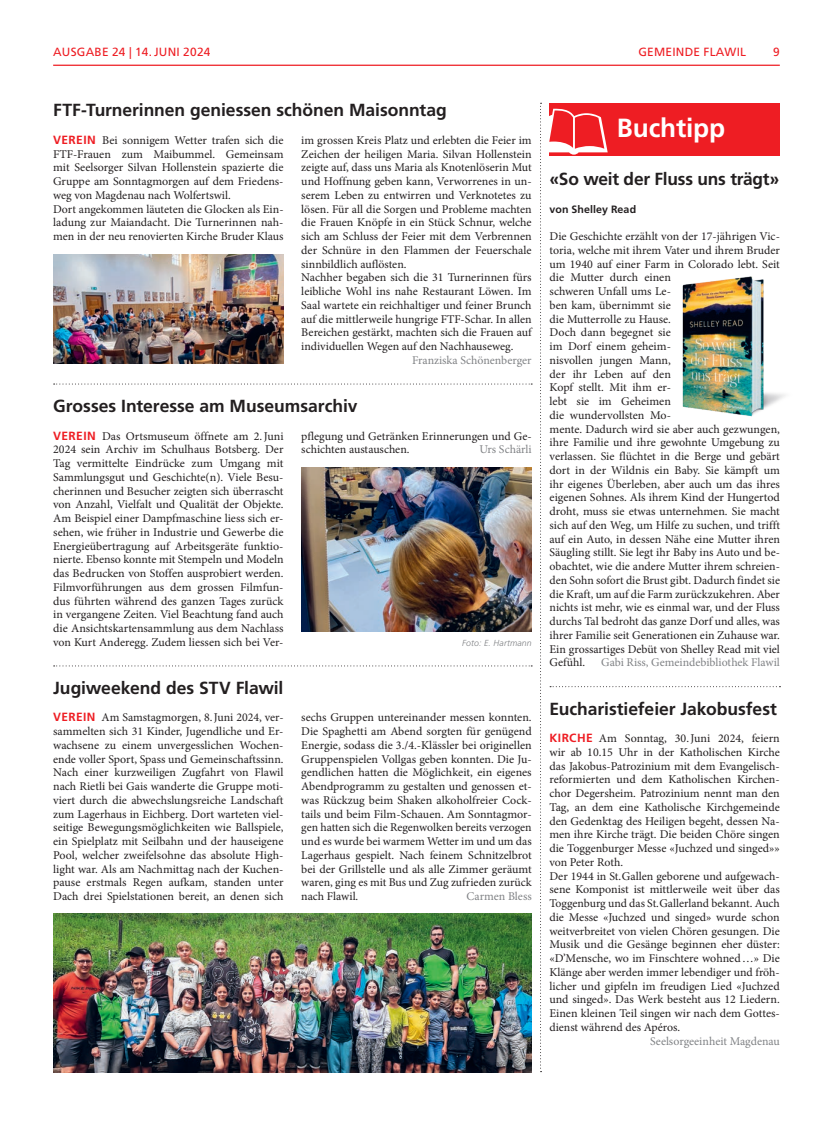
<style>
.page{position:relative;width:833px;height:1134px;background:#fff}
.page>*{position:absolute;margin:0;border:0;box-sizing:border-box;transform-origin:0 0}
.t1{font:700 26.25px "Frutiger LT Std";letter-spacing:-.005em;color:#fff}
.t2{font:700 17.5px "Frutiger LT Std";letter-spacing:-.005em;color:#231f20}
.t3{font:11.88px/13.8px "Minion Pro";color:#231f20}
.t4{font:11.88px "Minion Pro";letter-spacing:-.005em;color:#808285}
.t5{font:11.88px "Frutiger LT Std";letter-spacing:.02em;color:#ee1d23}
.t6{font:700 10.62px "Frutiger LT Std";letter-spacing:.01em;color:#231f20}
.t7{font:italic 300 8.75px "Frutiger LT Std";letter-spacing:.01em;color:#808285}
.s1{font-family:"Frutiger LT Std";font-weight:700;color:#ee1d23}
</style>
<div class="page">
<hr style="left:53px;top:65px;width:727px;height:1px;background:#ee1d23">
<svg style="left:54px;top:383px;width:478px;height:1px"></svg>
<svg style="left:54px;top:665px;width:478px;height:1px"></svg>
<svg style="left:540px;top:103px;width:240px;height:969px"></svg>
<img style="left:301px;top:467px;width:230px;height:164px">
<img style="left:53px;top:254px;width:230px;height:110px">
<img style="left:53px;top:914px;width:478px;height:158px">
<p class="t5" style="left:53px;top:45px;width:18px">AUSGABE</p>
<p class="t5" style="left:112px;top:45px;width:55px">24 | 14.JUNI</p>
<p class="t5" style="left:183px;top:45px;width:29px">2024</p>
<p class="t5" style="left:638px;top:45px;width:109px">GEMEINDE FLAWIL</p>
<p class="t5" style="left:773px;top:45px;width:8px">9</p>
<h2 class="t2" style="left:53px;top:100px;width:395px">FTF-Turnerinnen geniessen schönen Maisonntag</h2>
<p class="t3" style="left:53px;top:133px;width:232px"><span class="s1">VEREIN</span> Bei sonnigem Wetter trafen sich die FTF-Frauen zum Maibummel. Gemeinsam mit Seelsorger Silvan Hollenstein spazierte die Gruppe am Sonntagmorgen auf dem Friedens&shy;weg von Magdenau nach Wolfertswil.<br>Dort angekommen läuteten die Glocken als Ein&shy;ladung zur Maiandacht. Die Turnerinnen nah&shy;men in der neu renovierten Kirche Bruder Klaus</p>
<p class="t3" style="left:301px;top:133px;width:232px">im grossen Kreis Platz und erlebten die Feier im Zeichen der heiligen Maria. Silvan Hollenstein zeigte auf, dass uns Maria als Knotenlöserin Mut und Hoffnung geben kann, Verworrenes in un&shy;serem Leben zu entwirren und Verknotetes zu lösen. Für all die Sorgen und Probleme machten die Frauen Knöpfe in ein Stück Schnur, welche sich am Schluss der Feier mit dem Verbrennen der Schnüre in den Flammen der Feuerschale sinnbildlich auflösten.<br>Nachher begaben sich die 31 Turnerinnen fürs leibliche Wohl ins nahe Restaurant Löwen. Im Saal wartete ein reichhaltiger und feiner Brunch auf die mittlerweile hungrige FTF-Schar. In allen Bereichen gestärkt, machten sich die Frauen auf individuellen Wegen auf den Nachhauseweg.</p>
<p class="t4" style="left:412px;top:352px;width:121px">Franziska Schönenberger</p>
<h2 class="t2" style="left:53px;top:396px;width:306px">Grosses Interesse am Museumsarchiv</h2>
<p class="t3" style="left:53px;top:429px;width:232px;text-align:justify"><span class="s1">VEREIN</span> Das Ortsmuseum öffnete am 2.Juni 2024 sein Archiv im Schulhaus Botsberg. Der Tag vermittelte Eindrücke zum Umgang mit Sammlungsgut und Geschichte(n). Viele Besu&shy;cherinnen und Besucher zeigten sich überrascht von Anzahl, Vielfalt und Qualität der Objekte.<br>Am Beispiel einer Dampfmaschine liess sich er&shy;sehen, wie früher in Industrie und Gewerbe die Energieübertragung auf Arbeitsgeräte funktio&shy;nierte. Ebenso konnte mit Stempeln und Modeln das Bedrucken von Stoffen ausprobiert werden.<br>Filmvorführungen aus dem grossen Filmfun&shy;dus führten während des ganzen Tages zurück in vergangene Zeiten. Viel Beachtung fand auch die Ansichtskartensammlung aus dem Nachlass von Kurt Anderegg. Zudem liessen sich bei Ver-</p>
<p class="t3" style="left:301px;top:429px;width:232px">pflegung und Getränken Erinnerungen und Ge&shy;schichten austauschen.</p>
<p class="t4" style="left:479px;top:442px;width:54px">Urs Schärli</p>
<p class="t7" style="left:462px;top:638px;width:71px">Foto: E. Hartmann</p>
<h2 class="t2" style="left:53px;top:678px;width:232px">Jugiweekend des STV Flawil</h2>
<p class="t3" style="left:53px;top:711px;width:232px;text-align:justify"><span class="s1">VEREIN</span> Am Samstagmorgen, 8.Juni 2024, ver&shy;sammelten sich 31 Kinder, Jugendliche und Er&shy;wachsene zu einem unvergesslichen Wochen&shy;ende voller Sport, Spass und Gemeinschaftssinn.<br>Nach einer kurzweiligen Zugfahrt von Flawil nach Rietli bei Gais wanderte die Gruppe moti&shy;viert durch die abwechslungsreiche Landschaft zum Lagerhaus in Eichberg. Dort warteten viel&shy;seitige Bewegungsmöglichkeiten wie Ballspiele, ein Spielplatz mit Seilbahn und der hauseigene Pool, welcher zweifelsohne das absolute High&shy;light war. Als am Nachmittag nach der Kuchen&shy;pause erstmals Regen aufkam, standen unter Dach drei Spielstationen bereit, an denen sich</p>
<p class="t3" style="left:301px;top:711px;width:232px;text-align:justify">sechs Gruppen untereinander messen konnten.<br>Die Spaghetti am Abend sorgten für genügend Energie, sodass die 3./4.-Klässler bei originellen Gruppenspielen Vollgas geben konnten. Die Ju&shy;gendlichen hatten die Möglichkeit, ein eigenes Abendprogramm zu gestalten und genossen et&shy;was Rückzug beim Shaken alkoholfreier Cock&shy;tails und beim Film-Schauen. Am Sonntagmor&shy;gen hatten sich die Regenwolken bereits verzogen und es wurde bei warmem Wetter im und um das Lagerhaus gespielt. Nach feinem Schnitzelbrot bei der Grillstelle und als alle Zimmer geräumt waren, ging es mit Bus und Zug zufrieden zurück nach Flawil.</p>
<p class="t4" style="left:466px;top:888px;width:67px">Carmen Bless</p>
<h1 class="t1" style="left:617px;top:112px;width:110px">Buchtipp</h1>
<h2 class="t2" style="left:549px;top:169px;width:231px">«So weit der Fluss uns trägt»</h2>
<p class="t6" style="left:549px;top:203px;width:88px">von Shelley Read</p>
<p class="t3" style="left:549px;top:230px;width:232px">Die Geschichte erzählt von der 17-jährigen Vic&shy;toria, welche mit ihrem Vater und ihrem Bruder um 1940 auf einer Farm in Colorado lebt. Seit die Mutter durch einen<br>schweren Unfall ums Le-<br>ben kam, übernimmt sie<br>die Mutterrolle zu Hause.<br>Doch dann begegnet sie<br>im Dorf einem geheim-<br>nisvollen jungen Mann,<br>der ihr Leben auf den<br>Kopf stellt. Mit ihm er-<br>lebt sie im Geheimen<br>die wundervollsten Mo-<br>mente. Dadurch wird sie aber auch gezwungen, ihre Familie und ihre gewohnte Umgebung zu verlassen. Sie flüchtet in die Berge und gebärt dort in der Wildnis ein Baby. Sie kämpft um ihr eigenes Überleben, aber auch um das ihres eigenen Sohnes. Als ihrem Kind der Hungertod droht, muss sie etwas unternehmen. Sie macht sich auf den Weg, um Hilfe zu suchen, und trifft auf ein Auto, in dessen Nähe eine Mutter ihren Säugling stillt. Sie legt ihr Baby ins Auto und be&shy;obachtet, wie die andere Mutter ihrem schreien&shy;den Sohn sofort die Brust gibt. Dadurch findet sie die Kraft, um auf die Farm zurückzukehren. Aber nichts ist mehr, wie es einmal war, und der Fluss durchs Tal bedroht das ganze Dorf und alles, was ihrer Familie seit Generationen ein Zuhause war.<br>Ein grossartiges Debüt von Shelley Read mit viel Gefühl.</p>
<p class="t4" style="left:601px;top:655px;width:180px">Gabi Riss, Gemeindebibliothek Flawil</p>
<h2 class="t2" style="left:549px;top:698px;width:229px">Eucharistiefeier Jakobusfest</h2>
<p class="t3" style="left:549px;top:731px;width:232px"><span class="s1">KIRCHE</span> Am Sonntag, 30.Juni 2024, feiern wir ab 10.15 Uhr in der Katholischen Kirche das Jakobus-Patrozinium mit dem Evangelisch&shy;reformierten und dem Katholischen Kirchen&shy;chor Degersheim. Patrozinium nennt man den Tag, an dem eine Katholische Kirchgemeinde den Gedenktag des Heiligen begeht, dessen Na&shy;men ihre Kirche trägt. Die beiden Chöre singen die Toggenburger Messe «Juchzed und singed»» von Peter Roth.<br>Der 1944 in St.Gallen geborene und aufgewach&shy;sene Komponist ist mittlerweile weit über das Toggenburg und das St.Gallerland bekannt. Auch die Messe «Juchzed und singed» wurde schon weitverbreitet von vielen Chören gesungen. Die Musik und die Gesänge beginnen eher düster: «D’Mensche, wo im Finschtere wohned…» Die Klänge aber werden immer lebendiger und fröh&shy;licher und gipfeln im freudigen Lied «Juchzed und singed». Das Werk besteht aus 12 Liedern.<br>Einen kleinen Teil singen wir nach dem Gottes&shy;dienst während des Apéros.</p>
<p class="t4" style="left:650px;top:1033px;width:131px">Seelsorgeeinheit Magdenau</p>
</div>
